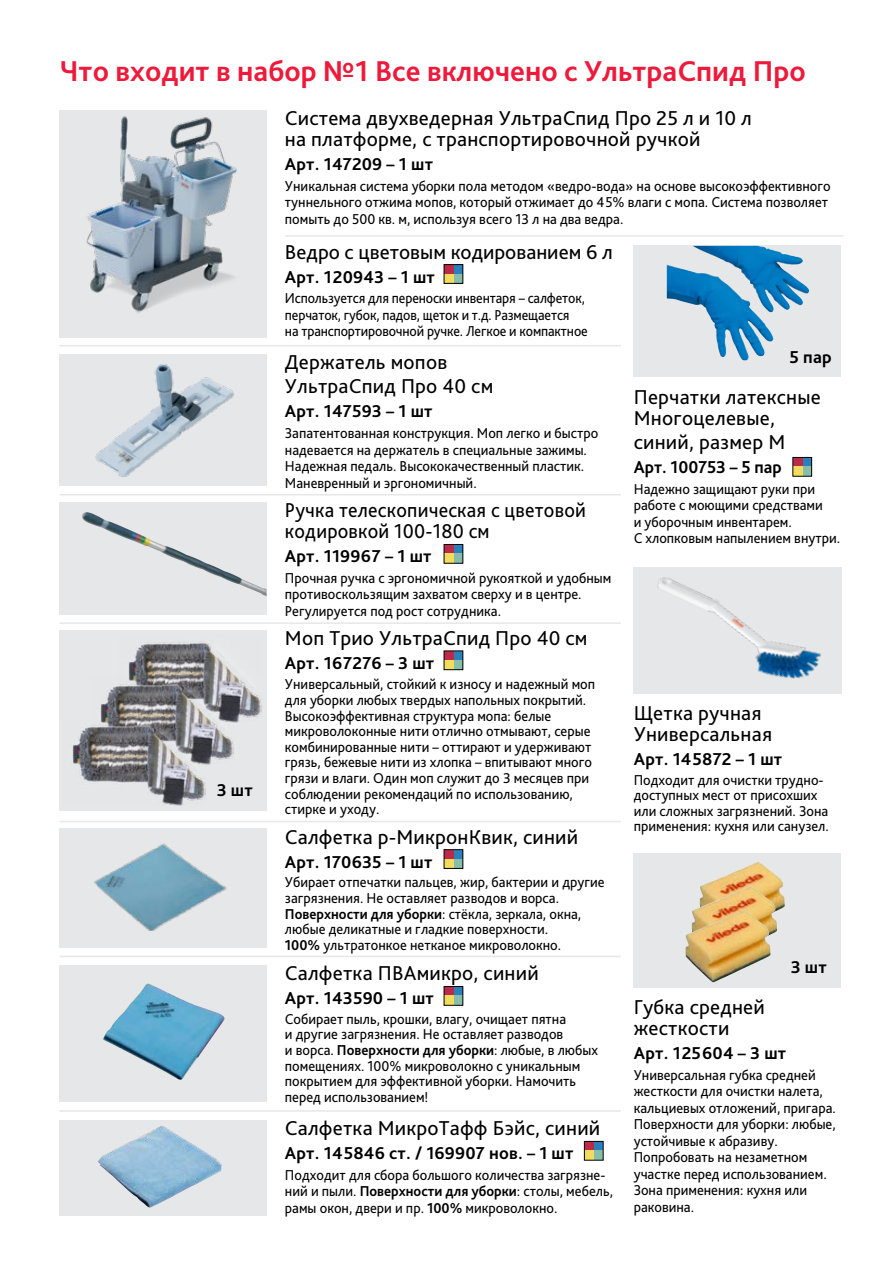
<style>
.page{position:relative;width:893px;height:1276px;background:#fff}
.page>*{position:absolute;margin:0;border:0;box-sizing:border-box;transform-origin:0 0}
.t1{font:700 30px "Bliss Pro";color:#ed1a3b}
.t2{font:21px/21px "Bliss Pro";letter-spacing:.01em;color:#000}
.t3{font:21px/21px "Bliss Pro";letter-spacing:.01em;color:#000;scale:.95 1}
.t4{font:700 18px "Bliss Pro";letter-spacing:.01em;color:#000}
.t5{font:15px/16.5px "Bliss Pro";color:#000;scale:.95 1}
.t6{font:15px/16.5px "Bliss Pro";color:#000;scale:.92 1}
.s1{font-weight:700}
</style>
<div class="page">
<div style="left:634px;top:567px;width:208px;height:127px;background:#e6e7e8"></div>
<svg style="left:634px;top:853px;width:207px;height:134px;background:#e2d8c8"></svg>
<div style="left:60px;top:110px;width:207px;height:227px;background:#e6e7e8"></div>
<div style="left:60px;top:354px;width:207px;height:132px;background:#e6e7e8"></div>
<div style="left:60px;top:502px;width:207px;height:113px;background:#e6e7e8"></div>
<div style="left:60px;top:630px;width:207px;height:181px;background:#e6e7e8"></div>
<div style="left:60px;top:828px;width:207px;height:120px;background:#e6e7e8"></div>
<div style="left:60px;top:965px;width:207px;height:136px;background:#e6e7e8"></div>
<div style="left:60px;top:1120px;width:207px;height:95px;background:#e6e7e8"></div>
<img style="left:95px;top:364px;width:139px;height:113px">
<img style="left:86px;top:116px;width:151px;height:197px">
<img style="left:94px;top:843px;width:133px;height:88px">
<img style="left:82px;top:512px;width:185px;height:84px">
<img style="left:103px;top:983px;width:122px;height:97px">
<img style="left:98px;top:1125px;width:124px;height:82px">
<svg style="left:443px;top:264px;width:1px;height:20px"></svg>
<div style="left:453px;top:265px;width:9px;height:9px;background:#2980bb"></div>
<div style="left:444px;top:265px;width:9px;height:9px;background:#bd2948"></div>
<div style="left:453px;top:274px;width:9px;height:9px;background:#86bdab"></div>
<div style="left:444px;top:274px;width:9px;height:9px;background:#f2db5d"></div>
<div style="left:444px;top:264px;width:19px;height:20px;border:1px solid #000"></div>
<svg style="left:443px;top:544px;width:1px;height:20px"></svg>
<div style="left:453px;top:545px;width:9px;height:9px;background:#2980bb"></div>
<div style="left:444px;top:545px;width:9px;height:9px;background:#bd2948"></div>
<div style="left:453px;top:554px;width:9px;height:9px;background:#86bdab"></div>
<div style="left:444px;top:554px;width:9px;height:9px;background:#f2db5d"></div>
<div style="left:444px;top:544px;width:19px;height:20px;border:1px solid #000"></div>
<svg style="left:443px;top:650px;width:20px;height:21px"></svg>
<div style="left:453px;top:651px;width:9px;height:9px;background:#2980bb"></div>
<div style="left:444px;top:651px;width:9px;height:9px;background:#bd2948"></div>
<div style="left:453px;top:660px;width:9px;height:9px;background:#86bdab"></div>
<div style="left:444px;top:660px;width:9px;height:9px;background:#f2db5d"></div>
<svg style="left:443px;top:849px;width:1px;height:20px"></svg>
<div style="left:453px;top:850px;width:9px;height:9px;background:#2980bb"></div>
<div style="left:444px;top:850px;width:9px;height:9px;background:#bd2948"></div>
<div style="left:453px;top:859px;width:9px;height:9px;background:#86bdab"></div>
<div style="left:444px;top:859px;width:9px;height:9px;background:#f2db5d"></div>
<div style="left:444px;top:849px;width:19px;height:20px;border:1px solid #000"></div>
<svg style="left:443px;top:986px;width:20px;height:20px"></svg>
<div style="left:453px;top:987px;width:9px;height:9px;background:#2980bb"></div>
<div style="left:444px;top:987px;width:9px;height:9px;background:#bd2948"></div>
<div style="left:453px;top:996px;width:9px;height:9px;background:#86bdab"></div>
<div style="left:444px;top:996px;width:9px;height:9px;background:#f2db5d"></div>
<svg style="left:583px;top:1140px;width:21px;height:21px"></svg>
<div style="left:594px;top:1141px;width:9px;height:9px;background:#2980bb"></div>
<div style="left:585px;top:1141px;width:9px;height:9px;background:#bd2948"></div>
<div style="left:594px;top:1150px;width:9px;height:9px;background:#86bdab"></div>
<div style="left:585px;top:1150px;width:9px;height:9px;background:#f2db5d"></div>
<div style="left:584px;top:1141px;width:20px;height:19px;border:1px solid #000"></div>
<svg style="left:793px;top:456px;width:19px;height:1px"></svg>
<div style="left:802px;top:458px;width:9px;height:9px;background:#2980bb"></div>
<div style="left:793px;top:458px;width:9px;height:9px;background:#bd2948"></div>
<div style="left:802px;top:467px;width:9px;height:9px;background:#86bdab"></div>
<div style="left:793px;top:467px;width:9px;height:9px;background:#f2db5d"></div>
<div style="left:792px;top:457px;width:20px;height:20px;border:1px solid #000"></div>
<img style="left:657px;top:577px;width:164px;height:102px">
<div style="left:634px;top:246px;width:207px;height:131px;background:#e6e7e8"></div>
<img style="left:693px;top:246px;width:116px;height:66px">
<hr style="left:60px;top:345px;width:561px;height:1px;background:#e6e7e8">
<hr style="left:285px;top:235px;width:558px;height:2px;background:#e6e7e8">
<hr style="left:60px;top:494px;width:561px;height:1px;background:#e6e7e8">
<hr style="left:60px;top:622px;width:561px;height:2px;background:#e6e7e8">
<hr style="left:60px;top:821px;width:561px;height:1px;background:#e6e7e8">
<hr style="left:60px;top:955px;width:561px;height:2px;background:#e6e7e8">
<hr style="left:60px;top:1110px;width:561px;height:1px;background:#e6e7e8">
<img style="left:714px;top:861px;width:45px;height:19px">
<img style="left:706px;top:885px;width:45px;height:19px">
<img style="left:700px;top:910px;width:44px;height:19px">
<img style="left:128px;top:641px;width:134px;height:81px">
<img style="left:100px;top:677px;width:134px;height:87px">
<img style="left:72px;top:719px;width:134px;height:87px">
<h1 class="t1" style="left:60px;top:53px;width:748px">Что входит в набор №1 Все включено с УльтраСпид Про</h1>
<h2 class="t2" style="left:285px;top:107px;width:468px">Система двухведерная УльтраСпид Про 25 л и 10 л на платформе, с транспортировочной ручкой</h2>
<p class="t4" style="left:285px;top:153px;width:150px">Арт. 147209 – 1 шт</p>
<p class="t5" style="left:285px;top:177px;width:576px">Уникальная система уборки пола методом «ведро-вода» на основе высокоэффективного туннельного отжима мопов, который отжимает до 45% влаги с мопа. Система позволяет помыть до 500 кв. м, используя всего 13 л на два ведра.</p>
<h2 class="t2" style="left:285px;top:241px;width:329px">Ведро с цветовым кодированием 6 л</h2>
<p class="t4" style="left:285px;top:265px;width:152px">Арт. 120943 – 1 шт</p>
<p class="t6" style="left:285px;top:290px;width:331px">Используется для переноски инвентаря – салфеток, перчаток, губок, падов, щеток и т.д. Размещается<br>на транспортировочной ручке. Легкое и компактное</p>
<h2 class="t2" style="left:285px;top:350px;width:210px;line-height:24px">Держатель мопов<br>УльтраСпид Про 40 см</h2>
<p class="t4" style="left:285px;top:400px;width:149px">Арт. 147593 – 1 шт</p>
<p class="t5" style="left:285px;top:424px;width:331px">Запатентованная конструкция. Моп легко и быстро надевается на держатель в специальные зажимы.<br>Надежная педаль. Высококачественный пластик.<br>Маневренный и эргономичный.</p>
<h2 class="t3" style="left:285px;top:499px;width:318px">Ручка телескопическая с цветовой кодировкой 100-180 см</h2>
<p class="t4" style="left:285px;top:545px;width:148px">Арт. 119967 – 1 шт</p>
<p class="t5" style="left:285px;top:569px;width:345px">Прочная ручка с эргономичной рукояткой и удобным противоскользящим захватом сверху и в центре.<br>Регулируется под рост сотрудника.</p>
<h2 class="t2" style="left:285px;top:627px;width:304px">Моп Трио УльтраСпид Про 40 см</h2>
<p class="t4" style="left:285px;top:652px;width:151px">Арт. 167276 – 3 шт</p>
<p class="t5" style="left:285px;top:676px;width:328px;line-height:15.6px">Универсальный, стойкий к износу и надежный моп для уборки любых твердых напольных покрытий.<br>Высокоэффективная структура мопа: белые микроволоконные нити отлично отмывают, серые комбинированные нити – оттирают и удерживают грязь, бежевые нити из хлопка – впитывают много грязи и влаги. Один моп служит до 3 месяцев при соблюдении рекомендаций по использованию, стирке и уходу.</p>
<h2 class="t2" style="left:285px;top:825px;width:295px">Салфетка р-МикронКвик, синий</h2>
<p class="t4" style="left:285px;top:850px;width:149px">Арт. 170635 – 1 шт</p>
<p class="t5" style="left:285px;top:874px;width:338px;line-height:15.6px">Убирает отпечатки пальцев, жир, бактерии и другие загрязнения. Не оставляет разводов и ворса.<br><span class="s1">Поверхности для уборки</span>: стёкла, зеркала, окна, любые деликатные и гладкие поверхности.<br><span class="s1">100%</span> ультратонкое нетканое микроволокно.</p>
<h2 class="t2" style="left:285px;top:962px;width:255px">Салфетка ПВАмикро, синий</h2>
<p class="t4" style="left:285px;top:986px;width:151px">Арт. 143590 – 1 шт</p>
<p class="t5" style="left:285px;top:1010px;width:331px;line-height:15.6px">Собирает пыль, крошки, влагу, очищает пятна<br>и другие загрязнения. Не оставляет разводов<br>и ворса. <span class="s1">Поверхности для уборки</span>: любые, в любых помещениях. 100% микроволокно с уникальным покрытием для эффективной уборки. Намочить перед использованием!</p>
<h2 class="t2" style="left:285px;top:1117px;width:317px">Салфетка МикроТафф Бэйс, синий</h2>
<p class="t4" style="left:285px;top:1142px;width:290px">Арт. 145846 ст. / 169907 нов. – 1 шт</p>
<p class="t5" style="left:285px;top:1166px;width:347px">Подходит для сбора большого количества загрязне&shy;ний и пыли. <span class="s1">Поверхности для уборки</span>: столы, мебель, рамы окон, двери и пр. <span class="s1">100%</span> микроволокно.</p>
<p class="t4" style="left:789px;top:345px;width:44px">5 пар</p>
<h2 class="t2" style="left:634px;top:386px;width:189px">Перчатки латексные<br>Многоцелевые,</h2>
<h2 class="t2" style="left:634px;top:431px;width:153px">синий, размер М</h2>
<p class="t4" style="left:634px;top:456px;width:149px">Арт. 100753 – 5 пар</p>
<p class="t5" style="left:634px;top:480px;width:219px">Надежно защищают руки при работе с моющими средствами<br>и уборочным инвентарем.<br>С хлопковым напылением внутри.</p>
<h2 class="t2" style="left:634px;top:702px;width:140px">Щетка ручная<br>Универсальная</h2>
<p class="t4" style="left:634px;top:747px;width:150px">Арт. 145872 – 1 шт</p>
<p class="t5" style="left:634px;top:771px;width:207px;line-height:15.6px">Подходит для очистки трудно&shy;доступных мест от присохших или сложных загрязнений. Зона применения: кухня или санузел.</p>
<p class="t4" style="left:217px;top:778px;width:38px">3 шт</p>
<p class="t4" style="left:791px;top:955px;width:38px">3 шт</p>
<h2 class="t2" style="left:634px;top:996px;width:133px">Губка средней жесткости</h2>
<p class="t4" style="left:634px;top:1042px;width:154px">Арт. 125604 – 3 шт</p>
<p class="t5" style="left:634px;top:1066px;width:214px">Универсальная губка средней жесткости для очистки налета, кальциевых отложений, пригара.<br>Поверхности для уборки: любые, устойчивые к абразиву.<br>Попробовать на незаметном участке перед использованием.<br>Зона применения: кухня или раковина.</p>
</div>
